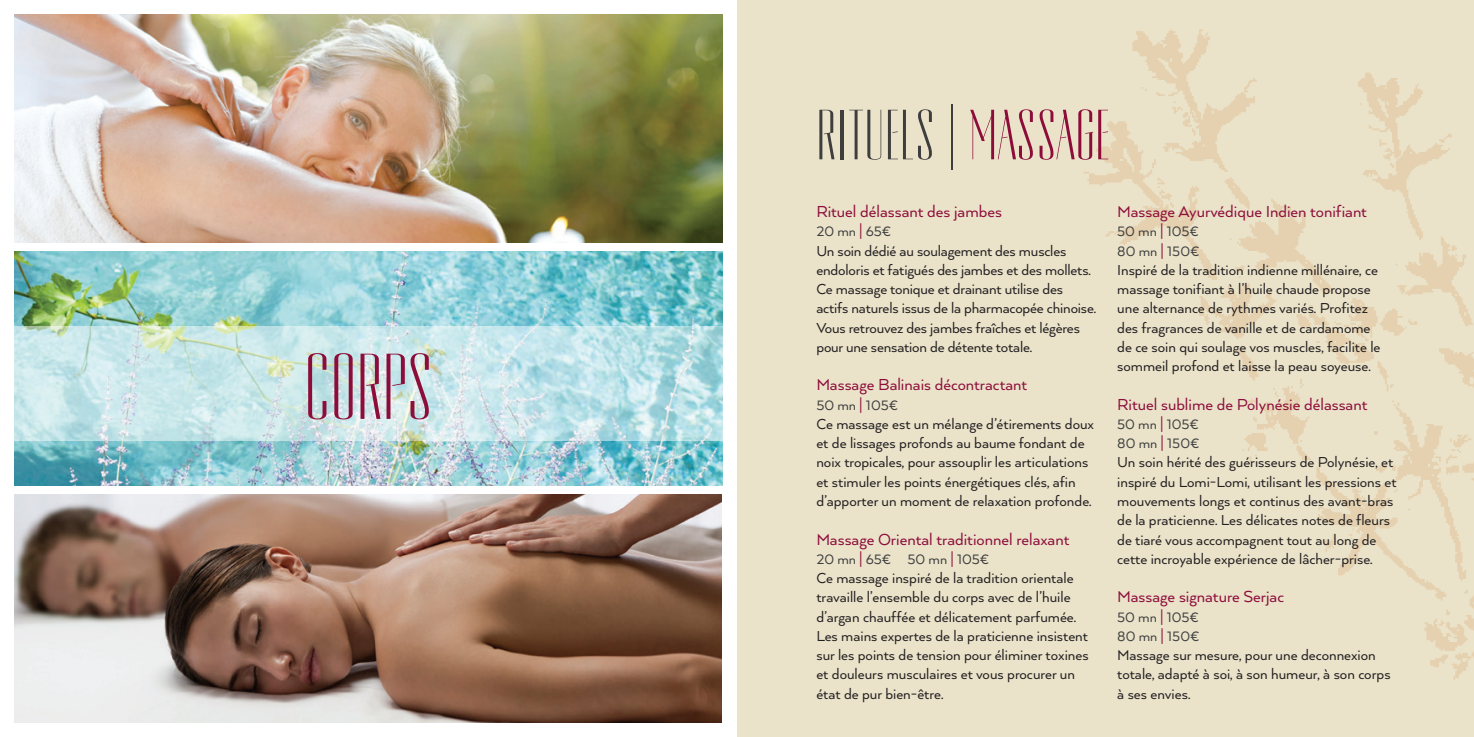
<style>
.page{position:relative;width:1474px;height:737px;background:#fff}
.page>*{position:absolute;margin:0;border:0;box-sizing:border-box;transform-origin:0 0}
.SPJ_Spa_Menu_text{font:87.5px "High Times";color:#8d0d3a}
.SPJ_Spa_Menu_text-2{font:66.5px "High Times";color:#3e3e3f}
.t1{font:18.38px "Arquitecta";color:#8d0d3a}
.t2{font:16.62px/19.2px "Arquitecta";color:#231f20}
.t3{font:15.75px/19.2px "Arquitecta";color:#3e3e3f}
.s1{color:#8d0d3a}
.s2{font-size:18.9px;color:#8d0d3a}
</style>
<div class="page">
<div style="left:737px;top:0;width:736px;height:737px;background:#eae3ca"></div>
<img style="left:1084px;top:29px;width:389px;height:651px">
<img style="left:15px;top:494px;width:706px;height:228px">
<img style="left:15px;top:15px;width:707px;height:227px">
<img style="left:15px;top:252px;width:707px;height:233px">
<svg style="left:14px;top:326px;width:709px;height:114px;background:#c7e5e7"></svg>
<p class="SPJ_Spa_Menu_text" style="left:304px;top:344px;width:130px">CORPS</p>
<p class="SPJ_Spa_Menu_text-2" style="left:816px;top:103px;width:295px">RITUELS | <span class="s1">MASSAGE</span></p>
<p class="t1" style="left:816px;top:200px;width:187px">Rituel délassant des jambes</p>
<p class="t3" style="left:816px;top:221px;width:76px">20 mn <span class="s2">|</span> 65€</p>
<p class="t2" style="left:816px;top:240px;width:281px">Un soin dédié au soulagement des muscles endoloris et fatigués des jambes et des mollets.<br>Ce massage tonique et drainant utilise des actifs naturels issus de la pharmacopée chinoise.<br>Vous retrouvez des jambes fraîches et légères pour une sensation de détente totale.</p>
<p class="t1" style="left:816px;top:373px;width:212px">Massage Balinais décontractant</p>
<p class="t3" style="left:816px;top:395px;width:83px">50 mn <span class="s2">|</span> 105€</p>
<p class="t2" style="left:816px;top:414px;width:279px">Ce massage est un mélange d’étirements doux et de lissages profonds au baume fondant de noix tropicales, pour assouplir les articulations et stimuler les points énergétiques clés, afin d’apporter un moment de relaxation profonde.</p>
<p class="t1" style="left:816px;top:527px;width:254px">Massage Oriental traditionnel relaxant</p>
<p class="t3" style="left:816px;top:549px;width:174px">20 mn <span class="s2">|</span> 65€ 50 mn <span class="s2">|</span> 105€</p>
<p class="t2" style="left:816px;top:568px;width:274px">Ce massage inspiré de la tradition orientale travaille l’ensemble du corps avec de l’huile d’argan chauffée et délicatement parfumée.<br>Les mains expertes de la praticienne insistent sur les points de tension pour éliminer toxines et douleurs musculaires et vous procurer un état de pur bien-être.</p>
<p class="t1" style="left:1117px;top:200px;width:251px">Massage Ayurvédique Indien tonifiant</p>
<p class="t3" style="left:1117px;top:221px;width:84px">50 mn <span class="s2">|</span> 105€<br>80 mn <span class="s2">|</span> 150€</p>
<p class="t2" style="left:1117px;top:260px;width:265px">Inspiré de la tradition indienne millénaire, ce massage tonifiant à l’huile chaude propose une alternance de rythmes variés. Profitez des fragrances de vanille et de cardamome de ce soin qui soulage vos muscles, facilite le sommeil profond et laisse la peau soyeuse.</p>
<p class="t1" style="left:1117px;top:393px;width:252px">Rituel sublime de Polynésie délassant</p>
<p class="t3" style="left:1117px;top:414px;width:84px">50 mn <span class="s2">|</span> 105€<br>80 mn <span class="s2">|</span> 150€</p>
<p class="t2" style="left:1117px;top:452px;width:281px">Un soin hérité des guérisseurs de Polynésie, et inspiré du Lomi-Lomi, utilisant les pressions et mouvements longs et continus des avant-bras de la praticienne. Les délicates notes de fleurs de tiaré vous accompagnent tout au long de cette incroyable expérience de lâcher-prise.</p>
<p class="t1" style="left:1117px;top:585px;width:168px">Massage signature Serjac</p>
<p class="t3" style="left:1117px;top:606px;width:84px">50 mn <span class="s2">|</span> 105€<br>80 mn <span class="s2">|</span> 150€</p>
<p class="t2" style="left:1117px;top:645px;width:275px">Massage sur mesure, pour une deconnexion totale, adapté à soi, à son humeur, à son corps à ses envies.</p>
</div>
